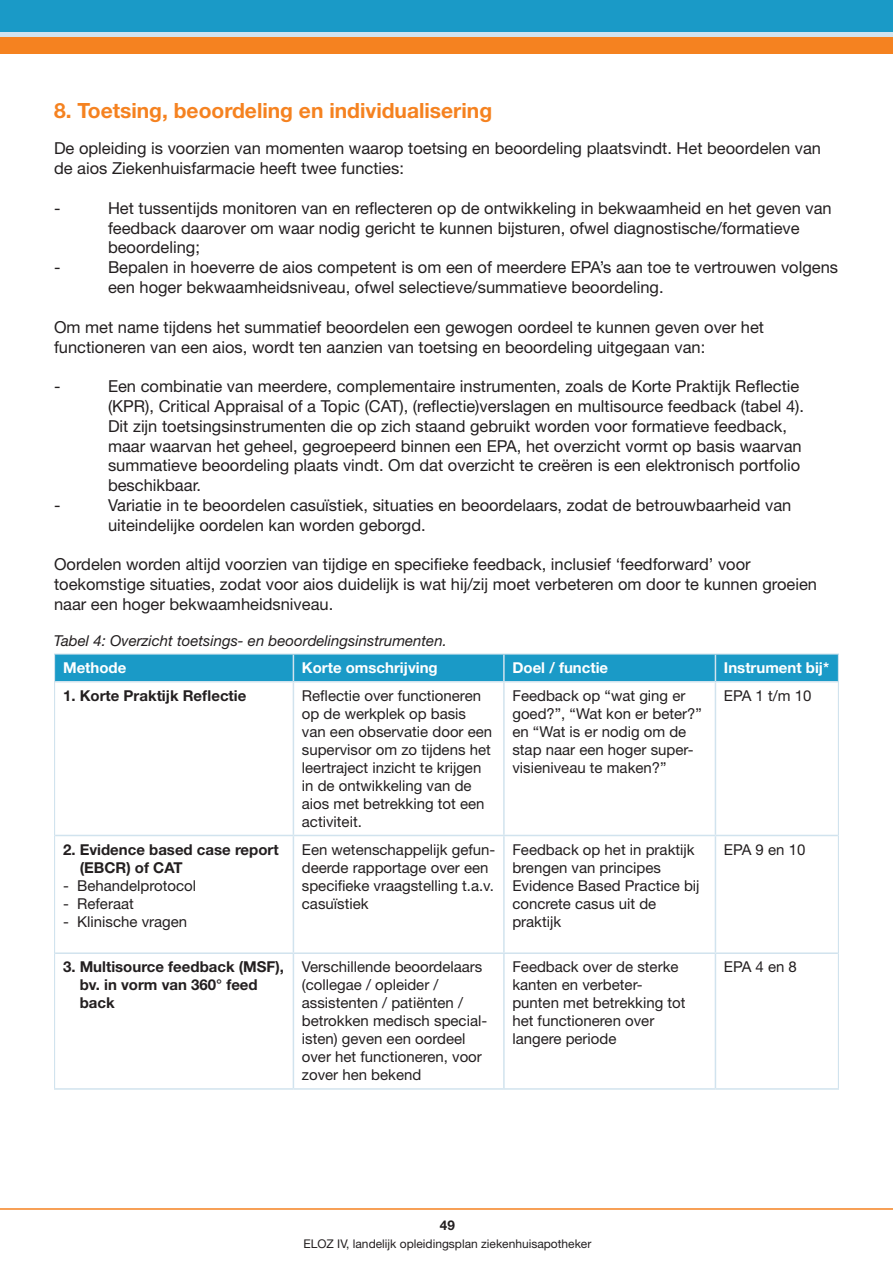
<style>
.page{position:relative;width:893px;height:1263px;background:#fff}
.page>*{position:absolute;margin:0;border:0;box-sizing:border-box;transform-origin:0 0}
.t1{font:700 21px "Helvetica Neue LT Std";color:#f58220}
.t2{font:16.5px/19.8px "Helvetica Neue LT Std";color:#231f20}
.t3{font:15px/18px "Helvetica Neue LT Std";color:#231f20}
.t4{font:700 15px/18px "Helvetica Neue LT Std";color:#231f20}
.t5{font:italic 15px "Helvetica Neue LT Std";color:#231f20}
.t6{font:700 15px "Helvetica Neue LT Std";color:#fff}
.t7{font:700 13.5px "Helvetica Neue LT Std";color:#231f20}
.t8{font:12px "Helvetica Neue LT Std";color:#231f20}
</style>
<div class="page">
<div style="left:0;top:32px;width:893px;height:5px;background:#d1e3ee"></div>
<hr style="left:0;top:1208px;width:893px;height:2px;background:#f58220">
<div style="left:0;top:0;width:893px;height:32px;background:#1a9ac7"></div>
<div style="left:0;top:37px;width:893px;height:17px;background:#f58220"></div>
<hr style="left:54px;top:653px;width:239px;height:2px;background:#d1e3ee">
<hr style="left:293px;top:653px;width:211px;height:2px;background:#d1e3ee">
<hr style="left:504px;top:653px;width:211px;height:2px;background:#d1e3ee">
<hr style="left:715px;top:653px;width:124px;height:2px;background:#d1e3ee">
<hr style="left:54px;top:682px;width:1px;height:153px;background:#d1e3ee">
<hr style="left:838px;top:682px;width:1px;height:153px;background:#d1e3ee">
<hr style="left:54px;top:835px;width:1px;height:118px;background:#d1e3ee">
<hr style="left:838px;top:835px;width:1px;height:118px;background:#d1e3ee">
<hr style="left:54px;top:953px;width:1px;height:135px;background:#d1e3ee">
<hr style="left:838px;top:953px;width:1px;height:135px;background:#d1e3ee">
<div style="left:54px;top:654px;width:785px;height:28px;background:#1a9ac7"></div>
<hr style="left:55px;top:681px;width:238px;height:1px;background:#d1e3ee">
<hr style="left:293px;top:681px;width:211px;height:1px;background:#d1e3ee">
<hr style="left:293px;top:682px;width:1px;height:153px;background:#d1e3ee">
<hr style="left:504px;top:681px;width:211px;height:1px;background:#d1e3ee">
<hr style="left:503px;top:682px;width:2px;height:153px;background:#d1e3ee">
<hr style="left:715px;top:681px;width:123px;height:1px;background:#d1e3ee">
<hr style="left:715px;top:682px;width:1px;height:153px;background:#d1e3ee">
<hr style="left:55px;top:835px;width:238px;height:1px;background:#d1e3ee">
<hr style="left:293px;top:835px;width:211px;height:1px;background:#d1e3ee">
<hr style="left:293px;top:836px;width:1px;height:116px;background:#d1e3ee">
<hr style="left:504px;top:835px;width:211px;height:1px;background:#d1e3ee">
<hr style="left:503px;top:836px;width:2px;height:116px;background:#d1e3ee">
<hr style="left:715px;top:835px;width:123px;height:1px;background:#d1e3ee">
<hr style="left:715px;top:836px;width:1px;height:116px;background:#d1e3ee">
<hr style="left:55px;top:952px;width:238px;height:2px;background:#d1e3ee">
<hr style="left:293px;top:952px;width:211px;height:2px;background:#d1e3ee">
<hr style="left:293px;top:954px;width:1px;height:134px;background:#d1e3ee">
<hr style="left:504px;top:952px;width:211px;height:2px;background:#d1e3ee">
<hr style="left:503px;top:954px;width:2px;height:134px;background:#d1e3ee">
<hr style="left:715px;top:952px;width:123px;height:2px;background:#d1e3ee">
<hr style="left:715px;top:954px;width:1px;height:134px;background:#d1e3ee">
<hr style="left:54px;top:1088px;width:239px;height:2px;background:#d1e3ee">
<hr style="left:293px;top:1088px;width:211px;height:2px;background:#d1e3ee">
<hr style="left:504px;top:1088px;width:211px;height:2px;background:#d1e3ee">
<hr style="left:715px;top:1088px;width:124px;height:2px;background:#d1e3ee">
<p class="t1" style="left:54px;top:98px;width:440px">8. Toetsing, beoordeling en individualisering</p>
<p class="t2" style="left:54px;top:138px;width:769px">De opleiding is voorzien van momenten waarop toetsing en beoordeling plaatsvindt. Het beoordelen van de aios Ziekenhuisfarmacie heeft twee functies:</p>
<p class="t2" style="left:54px;top:198px;width:8px">-</p>
<p class="t2" style="left:108px;top:198px;width:725px">Het tussentijds monitoren van en reflecteren op de ontwikkeling in bekwaamheid en het geven van feedback daarover om waar nodig gericht te kunnen bijsturen, ofwel diagnostische/formatieve beoordeling;</p>
<p class="t2" style="left:54px;top:257px;width:8px">-</p>
<p class="t2" style="left:108px;top:257px;width:732px">Bepalen in hoeverre de aios competent is om een of meerdere EPA’s aan toe te vertrouwen volgens een hoger bekwaamheidsniveau, ofwel selectieve/summatieve beoordeling.</p>
<p class="t2" style="left:54px;top:317px;width:712px">Om met name tijdens het summatief beoordelen een gewogen oordeel te kunnen geven over het functioneren van een aios, wordt ten aanzien van toetsing en beoordeling uitgegaan van:</p>
<p class="t2" style="left:54px;top:376px;width:8px">-</p>
<p class="t2" style="left:108px;top:376px;width:698px">Een combinatie van meerdere, complementaire instrumenten, zoals de Korte Praktijk Reflectie (KPR), Critical Appraisal of a Topic (CAT), (reflectie)verslagen en multisource feedback (tabel 4).<br>Dit zijn toetsingsinstrumenten die op zich staand gebruikt worden voor formatieve feedback, maar waarvan het geheel, gegroepeerd binnen een EPA, het overzicht vormt op basis waarvan summatieve beoordeling plaats vindt. Om dat overzicht te creëren is een elektronisch portfolio beschikbaar.</p>
<p class="t2" style="left:54px;top:495px;width:8px">-</p>
<p class="t2" style="left:108px;top:495px;width:685px">Variatie in te beoordelen casuïstiek, situaties en beoordelaars, zodat de betrouwbaarheid van uiteindelijke oordelen kan worden geborgd.</p>
<p class="t2" style="left:54px;top:554px;width:765px">Oordelen worden altijd voorzien van tijdige en specifieke feedback, inclusief ‘feedforward’ voor toekomstige situaties, zodat voor aios duidelijk is wat hij/zij moet verbeteren om door te kunnen groeien naar een hoger bekwaamheidsniveau.</p>
<p class="t5" style="left:54px;top:632px;width:394px">Tabel 4: Overzicht toetsings- en beoordelingsinstrumenten.</p>
<p class="t6" style="left:63px;top:659px;width:65px">Methode</p>
<p class="t6" style="left:302px;top:659px;width:137px">Korte omschrijving</p>
<p class="t6" style="left:512px;top:659px;width:97px">Doel / functie</p>
<p class="t6" style="left:724px;top:659px;width:107px">Instrument bij*</p>
<p class="t4" style="left:63px;top:686px;width:185px">1. Korte Praktijk Reflectie</p>
<p class="t3" style="left:302px;top:686px;width:192px">Reflectie over functioneren op de werkplek op basis van een observatie door een supervisor om zo tijdens het leertraject inzicht te krijgen in de ontwikkeling van de aios met betrekking tot een activiteit.</p>
<p class="t3" style="left:512px;top:686px;width:191px">Feedback op “wat ging er goed?”, “Wat kon er beter?” en “Wat is er nodig om de stap naar een hoger super&shy;visieniveau te maken?”</p>
<p class="t3" style="left:724px;top:686px;width:89px">EPA 1 t/m 10</p>
<p class="t4" style="left:80px;top:840px;width:200px;text-indent:-17px">2. Evidence based case report (EBCR) of CAT</p>
<p class="t3" style="left:63px;top:876px;width:135px">- Behandelprotocol</p>
<p class="t3" style="left:63px;top:894px;width:72px">- Referaat</p>
<p class="t3" style="left:63px;top:912px;width:126px">- Klinische vragen</p>
<p class="t3" style="left:302px;top:840px;width:195px">Een wetenschappelijk gefun&shy;deerde rapportage over een specifieke vraagstelling t.a.v. casuïstiek</p>
<p class="t3" style="left:512px;top:840px;width:189px">Feedback op het in praktijk brengen van principes<br>Evidence Based Practice bij concrete casus uit de praktijk</p>
<p class="t3" style="left:724px;top:840px;width:83px">EPA 9 en 10</p>
<p class="t4" style="left:80px;top:958px;width:206px;text-indent:-17px">3. Multisource feedback (MSF), bv. in vorm van 360° feed back</p>
<p class="t3" style="left:302px;top:958px;width:187px">Verschillende beoordelaars (collegae / opleider / assistenten / patiënten / betrokken medisch special&shy;isten) geven een oordeel over het functioneren, voor zover hen bekend</p>
<p class="t3" style="left:512px;top:958px;width:175px">Feedback over de sterke kanten en verbeter&shy;punten met betrekking tot het functioneren over langere periode</p>
<p class="t3" style="left:724px;top:958px;width:75px">EPA 4 en 8</p>
<p class="t7" style="left:440px;top:1217px;width:17px">49</p>
<p class="t8" style="left:303px;top:1237px;width:289px">ELOZ IV, landelijk opleidingsplan ziekenhuisapotheker</p>
</div>
